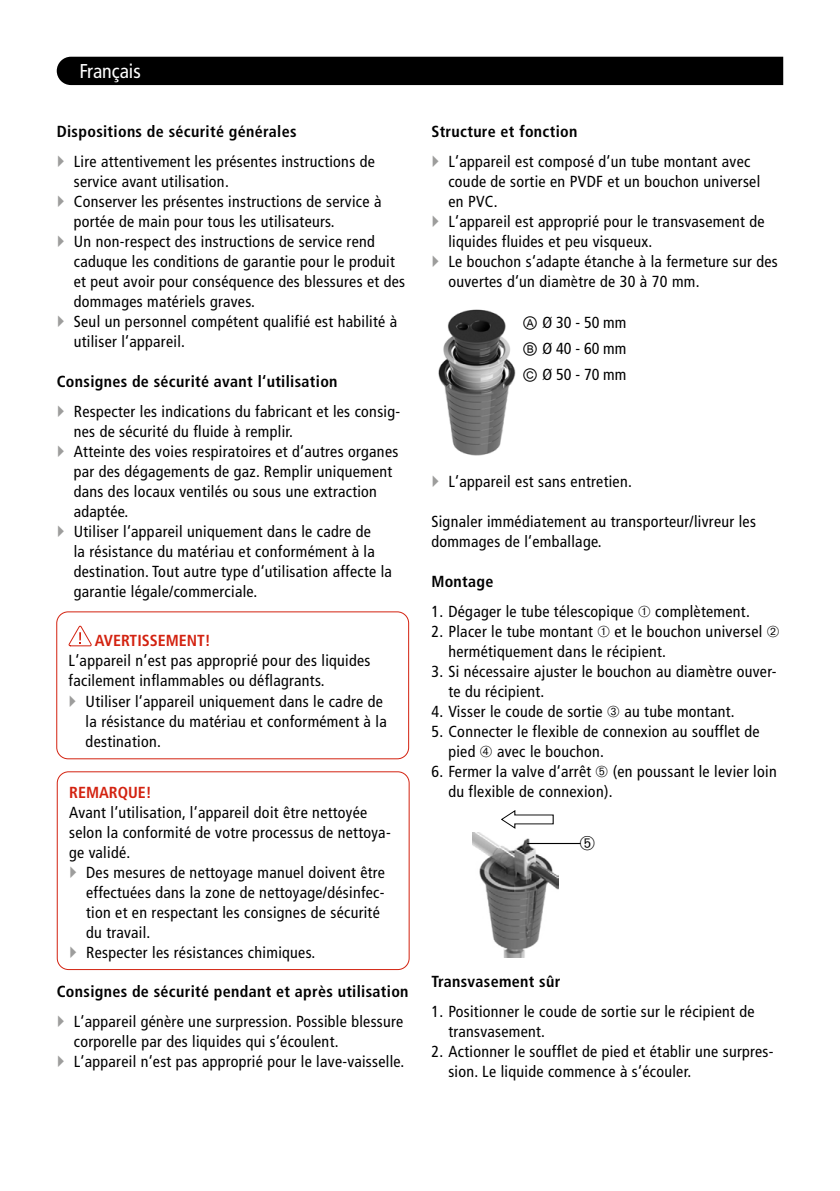
<style>
.page{position:relative;width:840px;height:1191px;background:#fff}
.page>*{position:absolute;margin:0;border:0;box-sizing:border-box;transform-origin:0 0}
.t1{font:condensed 20px "Frutiger";color:#fff}
.t2{font:condensed 16px/20px "Frutiger";letter-spacing:.02em;color:#000}
.t3{font:700 condensed 16px "Frutiger";letter-spacing:.02em;color:#000}
.t4{font:700 condensed 16px "Frutiger";color:#d32210}
.s1{font-family:"Arial Unicode MS";font-stretch:normal}
</style>
<div class="page">
<div style="left:57px;top:57px;width:725px;height:28px;background:#000"></div>
<div style="left:57px;top:771px;width:352px;height:199px;border:1px solid #d32210;border-radius:11px"></div>
<svg style="left:69px;top:626px;width:23px;height:20px"></svg>
<div style="left:56px;top:611px;width:353px;height:148px;border:1px solid #d32210;border-radius:11px"></div>
<img style="left:438px;top:309px;width:78px;height:147px">
<img style="left:472px;top:832px;width:86px;height:125px">
<svg style="left:501px;top:810px;width:52px;height:18px"></svg>
<hr style="left:527px;top:843px;width:53px;height:1px;background:#000">
<p class="t1" style="left:79px;top:60px;width:63px">Français</p>
<p class="t3" style="left:57px;top:122px;width:241px">Dispositions de sécurité générales</p>
<p class="t2" style="left:74px;top:151px;width:333px">Lire attentivement les présentes instructions de service avant utilisation.<br>Conserver les présentes instructions de service à portée de main pour tous les utilisateurs.<br>Un non-respect des instructions de service rend caduque les conditions de garantie pour le produit et peut avoir pour conséquence des blessures et des dommages matériels graves.<br>Seul un personnel compétent qualifié est habilité à utiliser l‘appareil.</p>
<p class="t3" style="left:57px;top:372px;width:282px">Consignes de sécurité avant l‘utilisation</p>
<p class="t2" style="left:74px;top:401px;width:328px">Respecter les indications du fabricant et les consig&shy;nes de sécurité du fluide à remplir.<br>Atteinte des voies respiratoires et d‘autres organes par des dégagements de gaz. Remplir uniquement dans des locaux ventilés ou sous une extraction adaptée.<br>Utiliser l‘appareil uniquement dans le cadre de<br>la résistance du matériau et conformément à la destination. Tout autre type d‘utilisation affecte la garantie légale/commerciale.</p>
<p class="t4" style="left:95px;top:631px;width:117px">AVERTISSEMENT!</p>
<p class="t2" style="left:69px;top:651px;width:303px">L‘appareil n‘est pas approprié pour des liquides facilement inflammables ou déflagrants.</p>
<p class="t2" style="left:86px;top:691px;width:302px">Utiliser l‘appareil uniquement dans le cadre de la résistance du matériau et conformément à la destination.</p>
<p class="t4" style="left:69px;top:782px;width:84px">REMARQUE!</p>
<p class="t2" style="left:69px;top:802px;width:323px">Avant l‘utilisation, l‘appareil doit être nettoyée selon la conformité de votre processus de nettoya&shy;ge validé.</p>
<p class="t2" style="left:86px;top:862px;width:300px">Des mesures de nettoyage manuel doivent être effectuées dans la zone de nettoyage/désinfec&shy;tion et en respectant les consignes de sécurité du travail.<br>Respecter les résistances chimiques.</p>
<p class="t3" style="left:57px;top:982px;width:353px">Consignes de sécurité pendant et après utilisation</p>
<p class="t2" style="left:74px;top:1011px;width:332px">L‘appareil génère une surpression. Possible blessure corporelle par des liquides qui s‘écoulent.<br>L‘appareil n‘est pas approprié pour le lave-vaisselle.</p>
<p class="t3" style="left:431px;top:122px;width:147px">Structure et fonction</p>
<p class="t2" style="left:448px;top:151px;width:330px">L‘appareil est composé d‘un tube montant avec coude de sortie en PVDF et un bouchon universel en PVC.<br>L‘appareil est approprié pour le transvasement de liquides fluides et peu visqueux.<br>Le bouchon s‘adapte étanche à la fermeture sur des ouvertes d‘un diamètre de 30 à 70 mm.</p>
<p class="t2" style="left:522px;top:309px;width:106px;line-height:26px;text-align:justify"><span class="s1">Ⓐ</span> Ø 30 - 50 mm <span class="s1">Ⓑ</span> Ø 40 - 60 mm <span class="s1">Ⓒ</span> Ø 50 - 70 mm</p>
<p class="t2" style="left:448px;top:471px;width:185px">L‘appareil est sans entretien.</p>
<p class="t2" style="left:431px;top:511px;width:326px">Signaler immédiatement au transporteur/livreur les dommages de l‘emballage.</p>
<p class="t3" style="left:431px;top:572px;width:64px">Montage</p>
<p class="t2" style="left:431px;top:601px;width:320px">1. Dégager le tube télescopique ➀ complètement.</p>
<p class="t2" style="left:448px;top:621px;width:332px;text-indent:-17px">2. Placer le tube montant ➀ et le bouchon universel ➁ hermétiquement dans le récipient.</p>
<p class="t2" style="left:448px;top:661px;width:329px;text-indent:-17px">3. Si nécessaire ajuster le bouchon au diamètre ouver&shy;te du récipient.</p>
<p class="t2" style="left:431px;top:701px;width:305px">4. Visser le coude de sortie ➂ au tube montant.</p>
<p class="t2" style="left:448px;top:721px;width:312px;text-indent:-17px">5. Connecter le flexible de connexion au soufflet de pied ➃ avec le bouchon.</p>
<p class="t2" style="left:448px;top:761px;width:330px;text-indent:-17px">6. Fermer la valve d‘arrêt ➄ (en poussant le levier loin du flexible de connexion).</p>
<p class="t3" style="left:431px;top:972px;width:130px">Transvasement sûr</p>
<p class="t2" style="left:448px;top:1001px;width:307px;text-indent:-17px">1. Positionner le coude de sortie sur le récipient de transvasement.</p>
<p class="t2" style="left:448px;top:1041px;width:326px;text-indent:-17px">2. Actionner le soufflet de pied et établir une surpres&shy;sion. Le liquide commence à s‘écouler.</p>
</div>
